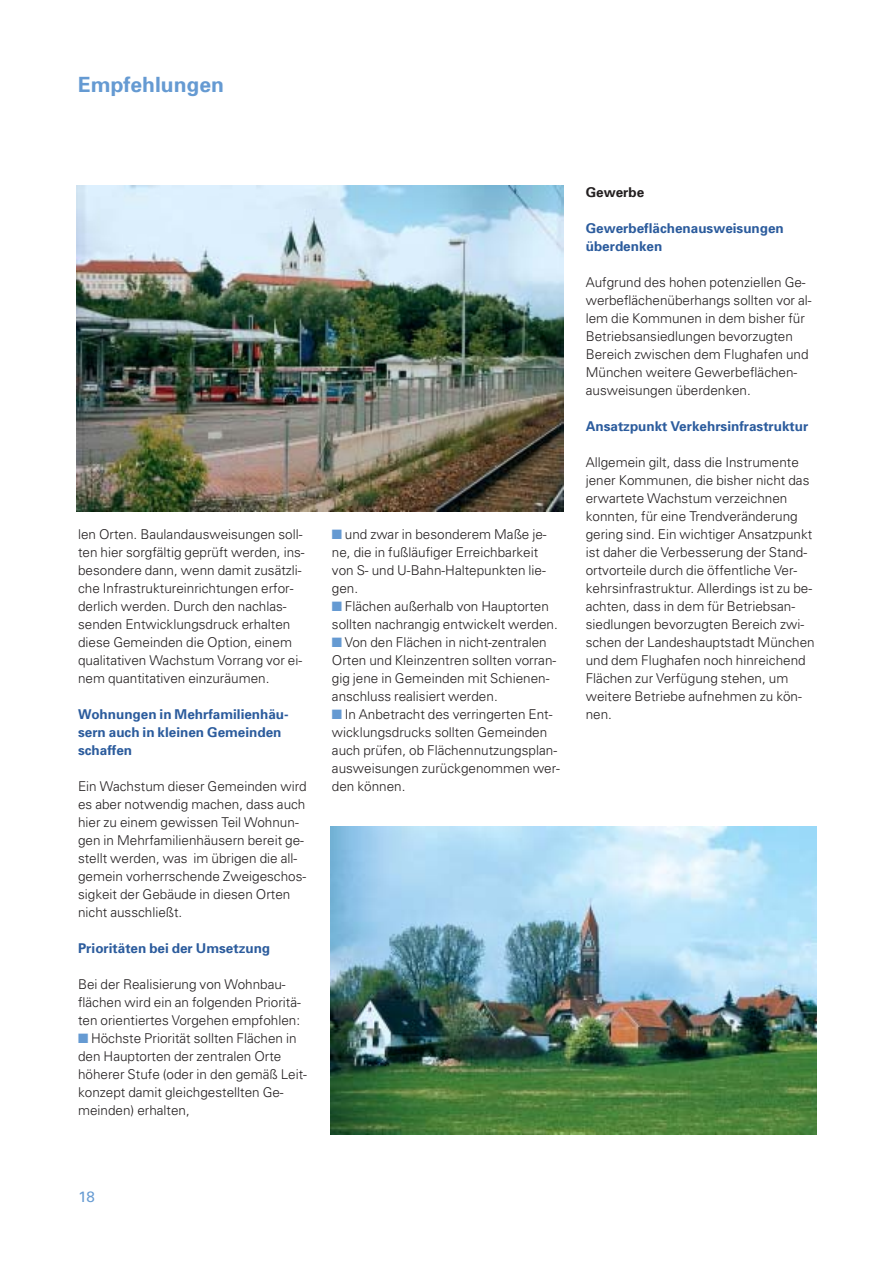
<style>
.page{position:relative;width:893px;height:1262px;background:#fff}
.page>*{position:absolute;margin:0;border:0;box-sizing:border-box;transform-origin:0 0}
.t1{font:700 21px "Univers";color:#659ad2}
.t2{font:15px "Univers";color:#659ad2}
.t3{font:300 13.5px/18px "Univers";color:#231f20}
.t4{font:700 13.5px/18px "Univers";color:#2c5c9d}
.t5{font:700 13.5px "Univers";color:#231f20}
.s1{color:#659ad2}
</style>
<div class="page">
<img style="left:77px;top:186px;width:486px;height:325px">
<img style="left:330px;top:826px;width:486px;height:308px">
<h1 class="t1" style="left:78px;top:77px;width:147px">Empfehlungen</h1>
<p class="t3" style="left:78px;top:526px;width:228px">len Orten. Baulandausweisungen soll&shy;ten hier sorgfältig geprüft werden, ins&shy;besondere dann, wenn damit zusätzli&shy;che Infrastruktureinrichtungen erfor&shy;derlich werden. Durch den nachlas&shy;senden Entwicklungsdruck erhalten diese Gemeinden die Option, einem qualitativen Wachstum Vorrang vor ei&shy;nem quantitativen einzuräumen.</p>
<p class="t4" style="left:78px;top:706px;width:212px">Wohnungen in Mehrfamilienhäu&shy;sern auch in kleinen Gemeinden schaffen</p>
<p class="t3" style="left:78px;top:778px;width:230px">Ein Wachstum dieser Gemeinden wird es aber notwendig machen, dass auch hier zu einem gewissen Teil Wohnun&shy;gen in Mehrfamilienhäusern bereit ge&shy;stellt werden, was im übrigen die all&shy;gemein vorherrschende Zweigeschos&shy;sigkeit der Gebäude in diesen Orten nicht ausschließt.</p>
<p class="t4" style="left:78px;top:940px;width:194px">Prioritäten bei der Umsetzung</p>
<p class="t3" style="left:78px;top:976px;width:224px">Bei der Realisierung von Wohnbau&shy;flächen wird ein an folgenden Prioritä&shy;ten orientiertes Vorgehen empfohlen:</p>
<p class="t3" style="left:78px;top:1030px;width:230px"><span class="s1">■</span> Höchste Priorität sollten Flächen in den Hauptorten der zentralen Orte höherer Stufe (oder in den gemäß Leit&shy;konzept damit gleichgestellten Ge&shy;meinden) erhalten,</p>
<p class="t3" style="left:332px;top:526px;width:216px"><span class="s1">■</span> und zwar in besonderem Maße je&shy;ne, die in fußläufiger Erreichbarkeit von S- und U-Bahn-Haltepunkten lie&shy;gen.</p>
<p class="t3" style="left:332px;top:598px;width:227px"><span class="s1">■</span> Flächen außerhalb von Hauptorten sollten nachrangig entwickelt werden.</p>
<p class="t3" style="left:332px;top:634px;width:226px"><span class="s1">■</span> Von den Flächen in nicht-zentralen Orten und Kleinzentren sollten vorran&shy;gig jene in Gemeinden mit Schienen&shy;anschluss realisiert werden.</p>
<p class="t3" style="left:332px;top:706px;width:230px"><span class="s1">■</span> In Anbetracht des verringerten Ent&shy;wicklungsdrucks sollten Gemeinden auch prüfen, ob Flächennutzungsplan&shy;ausweisungen zurückgenommen wer&shy;den können.</p>
<p class="t5" style="left:585px;top:187px;width:60px">Gewerbe</p>
<p class="t4" style="left:585px;top:220px;width:200px">Gewerbeflächenausweisungen überdenken</p>
<p class="t3" style="left:585px;top:274px;width:227px">Aufgrund des hohen potenziellen Ge&shy;werbeflächenüberhangs sollten vor al&shy;lem die Kommunen in dem bisher für Betriebsansiedlungen bevorzugten Bereich zwischen dem Flughafen und München weitere Gewerbeflächen&shy;ausweisungen überdenken.</p>
<p class="t4" style="left:585px;top:418px;width:224px">Ansatzpunkt Verkehrsinfrastruktur</p>
<p class="t3" style="left:585px;top:454px;width:230px">Allgemein gilt, dass die Instrumente jener Kommunen, die bisher nicht das erwartete Wachstum verzeichnen konnten, für eine Trendveränderung gering sind. Ein wichtiger Ansatzpunkt ist daher die Verbesserung der Stand&shy;ortvorteile durch die öffentliche Ver&shy;kehrsinfrastruktur. Allerdings ist zu be&shy;achten, dass in dem für Betriebsan&shy;siedlungen bevorzugten Bereich zwi&shy;schen der Landeshauptstadt München und dem Flughafen noch hinreichend Flächen zur Verfügung stehen, um weitere Betriebe aufnehmen zu kön&shy;nen.</p>
<p class="t2" style="left:78px;top:1191px;width:18px">18</p>
</div>
